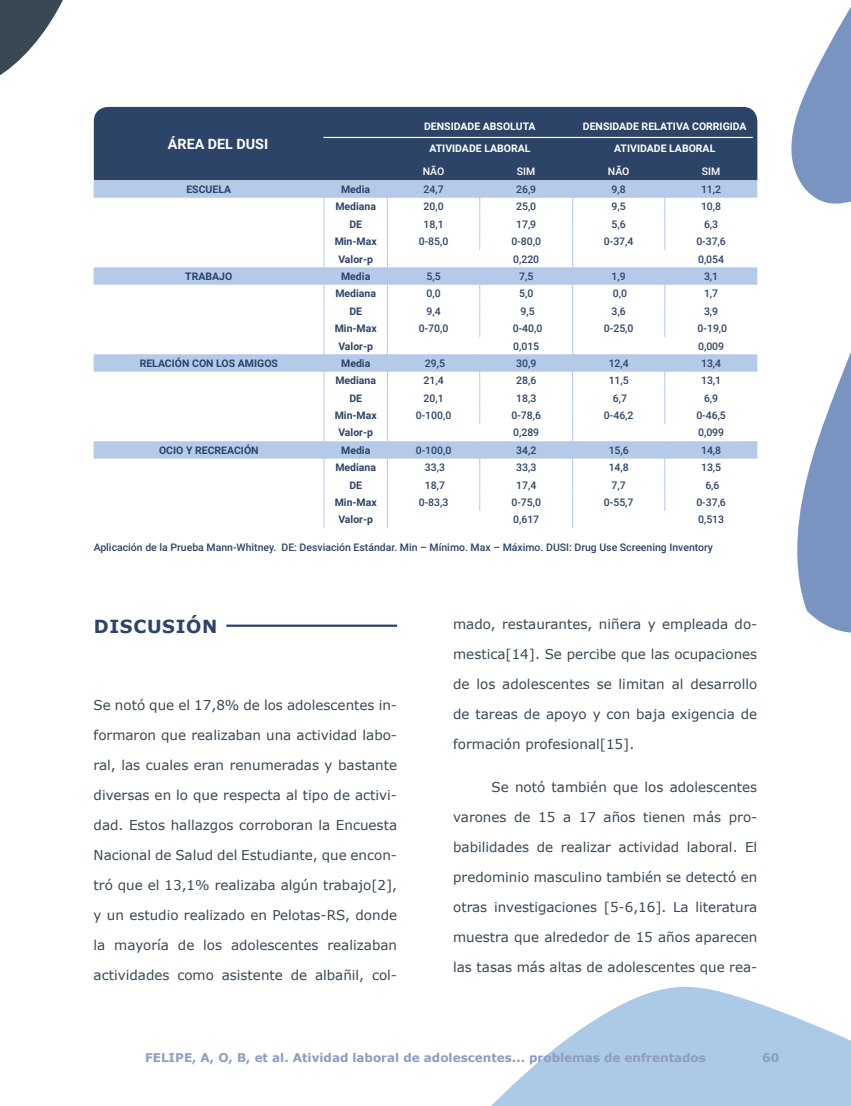
<style>
.page{position:relative;width:851px;height:1106px;background:#fff}
.page>*{position:absolute;margin:0;border:0;box-sizing:border-box;transform-origin:0 0}
.t1{font:700 18px "Verdana";letter-spacing:.035em;color:#2c4467}
.t2{font:700 14.25px "Roboto";color:#fff}
.t3{font:13.5px "Verdana";color:#394855}
.t4{font:700 12px "Verdana";color:#8c9ec2}
.t5{font:500 10.5px "Roboto";color:#2c4467}
.t6{font:700 10.5px "Roboto";color:#2c4467}
.t7{font:700 10.5px/21.9px "Roboto";color:#fff;text-align:center}
.t8{font:500 10.5px "Roboto";color:#fff}
</style>
<div class="page">
<svg style="left:491px;top:987px;width:359px;height:119px;fill:#acc9e6"></svg>
<svg style="left:791px;top:8px;width:59px;height:625px"></svg>
<div style="left:94px;top:107px;width:663px;height:73px;background:#2c4467"></div>
<svg style="left:94px;top:180px;width:663px;height:348px"></svg>
<hr style="left:323px;top:137px;width:429px;height:1px;background:#fff">
<hr style="left:226px;top:624px;width:171px;height:3px;background:#2c4467">
<svg style="left:0;top:0;width:63px;height:76px"></svg>
<p class="t7" style="left:424px;top:115px;width:113px">DENSIDADE ABSOLUTA</p>
<p class="t2" style="left:168px;top:134px;width:102px">ÁREA DEL DUSI</p>
<p class="t7" style="left:429px;top:137px;width:103px">ATIVIDADE LABORAL</p>
<p class="t7" style="left:583px;top:115px;width:165px">DENSIDADE RELATIVA CORRIGIDA<br>ATIVIDADE LABORAL</p>
<p class="t8" style="left:422px;top:164px;width:23px">NÃO</p>
<p class="t8" style="left:517px;top:164px;width:20px">SIM</p>
<p class="t8" style="left:607px;top:164px;width:23px">NÃO</p>
<p class="t8" style="left:701px;top:164px;width:20px">SIM</p>
<p class="t6" style="left:186px;top:182px;width:46px">ESCUELA</p>
<p class="t6" style="left:341px;top:182px;width:31px">Media</p>
<p class="t5" style="left:423px;top:182px;width:22px">24,7</p>
<p class="t5" style="left:516px;top:182px;width:22px">26,9</p>
<p class="t5" style="left:611px;top:182px;width:16px">9,8</p>
<p class="t5" style="left:701px;top:182px;width:22px">11,2</p>
<p class="t6" style="left:335px;top:199px;width:42px">Mediana</p>
<p class="t5" style="left:423px;top:199px;width:22px">20,0</p>
<p class="t5" style="left:516px;top:199px;width:22px">25,0</p>
<p class="t5" style="left:611px;top:199px;width:16px">9,5</p>
<p class="t5" style="left:701px;top:199px;width:22px">10,8</p>
<p class="t6" style="left:349px;top:217px;width:14px">DE</p>
<p class="t5" style="left:423px;top:217px;width:22px">18,1</p>
<p class="t5" style="left:516px;top:217px;width:22px">17,9</p>
<p class="t5" style="left:611px;top:217px;width:16px">5,6</p>
<p class="t5" style="left:704px;top:217px;width:16px">6,3</p>
<p class="t6" style="left:334px;top:234px;width:44px">Min-Max</p>
<p class="t5" style="left:418px;top:234px;width:31px">0-85,0</p>
<p class="t5" style="left:511px;top:234px;width:31px">0-80,0</p>
<p class="t5" style="left:604px;top:234px;width:31px">0-37,4</p>
<p class="t5" style="left:696px;top:234px;width:31px">0-37,6</p>
<p class="t6" style="left:338px;top:251px;width:36px">Valor-p</p>
<p class="t5" style="left:513px;top:251px;width:28px">0,220</p>
<p class="t5" style="left:698px;top:251px;width:28px">0,054</p>
<p class="t6" style="left:185px;top:269px;width:49px">TRABAJO</p>
<p class="t6" style="left:341px;top:269px;width:31px">Media</p>
<p class="t5" style="left:426px;top:269px;width:16px">5,5</p>
<p class="t5" style="left:519px;top:269px;width:16px">7,5</p>
<p class="t5" style="left:611px;top:269px;width:16px">1,9</p>
<p class="t5" style="left:704px;top:269px;width:16px">3,1</p>
<p class="t6" style="left:335px;top:286px;width:42px">Mediana</p>
<p class="t5" style="left:426px;top:286px;width:16px">0,0</p>
<p class="t5" style="left:519px;top:286px;width:16px">5,0</p>
<p class="t5" style="left:613px;top:286px;width:16px">0,0</p>
<p class="t5" style="left:704px;top:286px;width:16px">1,7</p>
<p class="t6" style="left:349px;top:304px;width:14px">DE</p>
<p class="t5" style="left:426px;top:304px;width:16px">9,4</p>
<p class="t5" style="left:520px;top:304px;width:16px">9,5</p>
<p class="t5" style="left:611px;top:304px;width:16px">3,6</p>
<p class="t5" style="left:704px;top:304px;width:16px">3,9</p>
<p class="t6" style="left:334px;top:321px;width:44px">Min-Max</p>
<p class="t5" style="left:419px;top:321px;width:31px">0-70,0</p>
<p class="t5" style="left:512px;top:321px;width:31px">0-40,0</p>
<p class="t5" style="left:604px;top:321px;width:31px">0-25,0</p>
<p class="t5" style="left:697px;top:321px;width:31px">0-19,0</p>
<p class="t6" style="left:338px;top:338px;width:36px">Valor-p</p>
<p class="t5" style="left:513px;top:338px;width:28px">0,015</p>
<p class="t5" style="left:698px;top:338px;width:28px">0,009</p>
<p class="t6" style="left:140px;top:356px;width:140px">RELACIÓN CON LOS AMIGOS</p>
<p class="t6" style="left:341px;top:356px;width:31px">Media</p>
<p class="t5" style="left:425px;top:356px;width:22px">29,5</p>
<p class="t5" style="left:516px;top:356px;width:22px">30,9</p>
<p class="t5" style="left:608px;top:356px;width:22px">12,4</p>
<p class="t5" style="left:701px;top:356px;width:22px">13,4</p>
<p class="t6" style="left:335px;top:373px;width:42px">Mediana</p>
<p class="t5" style="left:423px;top:373px;width:22px">21,4</p>
<p class="t5" style="left:516px;top:373px;width:22px">28,6</p>
<p class="t5" style="left:608px;top:373px;width:22px">11,5</p>
<p class="t5" style="left:701px;top:373px;width:22px">13,1</p>
<p class="t6" style="left:349px;top:390px;width:14px">DE</p>
<p class="t5" style="left:423px;top:390px;width:22px">20,1</p>
<p class="t5" style="left:516px;top:390px;width:22px">18,3</p>
<p class="t5" style="left:613px;top:390px;width:16px">6,7</p>
<p class="t5" style="left:704px;top:390px;width:16px">6,9</p>
<p class="t6" style="left:334px;top:408px;width:44px">Min-Max</p>
<p class="t5" style="left:416px;top:408px;width:37px">0-100,0</p>
<p class="t5" style="left:511px;top:408px;width:31px">0-78,6</p>
<p class="t5" style="left:604px;top:408px;width:31px">0-46,2</p>
<p class="t5" style="left:696px;top:408px;width:31px">0-46,5</p>
<p class="t6" style="left:338px;top:425px;width:36px">Valor-p</p>
<p class="t5" style="left:513px;top:425px;width:28px">0,289</p>
<p class="t5" style="left:698px;top:425px;width:28px">0,099</p>
<p class="t6" style="left:159px;top:443px;width:101px">OCIO Y RECREACIÓN</p>
<p class="t6" style="left:341px;top:443px;width:31px">Media</p>
<p class="t5" style="left:416px;top:443px;width:37px">0-100,0</p>
<p class="t5" style="left:516px;top:443px;width:22px">34,2</p>
<p class="t5" style="left:608px;top:443px;width:22px">15,6</p>
<p class="t5" style="left:701px;top:443px;width:22px">14,8</p>
<p class="t6" style="left:335px;top:460px;width:42px">Mediana</p>
<p class="t5" style="left:425px;top:460px;width:22px">33,3</p>
<p class="t5" style="left:516px;top:460px;width:22px">33,3</p>
<p class="t5" style="left:608px;top:460px;width:22px">14,8</p>
<p class="t5" style="left:701px;top:460px;width:22px">13,5</p>
<p class="t6" style="left:349px;top:477px;width:14px">DE</p>
<p class="t5" style="left:425px;top:477px;width:22px">18,7</p>
<p class="t5" style="left:516px;top:477px;width:22px">17,4</p>
<p class="t5" style="left:611px;top:477px;width:16px">7,7</p>
<p class="t5" style="left:705px;top:477px;width:16px">6,6</p>
<p class="t6" style="left:334px;top:495px;width:44px">Min-Max</p>
<p class="t5" style="left:419px;top:495px;width:31px">0-83,3</p>
<p class="t5" style="left:511px;top:495px;width:31px">0-75,0</p>
<p class="t5" style="left:604px;top:495px;width:31px">0-55,7</p>
<p class="t5" style="left:696px;top:495px;width:31px">0-37,6</p>
<p class="t6" style="left:338px;top:512px;width:36px">Valor-p</p>
<p class="t5" style="left:513px;top:512px;width:28px">0,617</p>
<p class="t5" style="left:698px;top:512px;width:28px">0,513</p>
<p class="t5" style="left:94px;top:539px;width:620px">Aplicación de la Prueba Mann-Whitney. DE: Desviación Estándar. Min – Mínimo. Max – Máximo. DUSI: Drug Use Screening Inventory</p>
<h1 class="t1" style="left:94px;top:613px;width:125px">DISCUSIÓN</h1>
<p class="t3" style="left:94px;top:696px;width:305px">Se notó que el 17,8% de los adolescentes in-</p>
<p class="t3" style="left:94px;top:726px;width:305px">formaron que realizaban una actividad labo-</p>
<p class="t3" style="left:94px;top:756px;width:305px">ral, las cuales eran renumeradas y bastante</p>
<p class="t3" style="left:94px;top:786px;width:305px">diversas en lo que respecta al tipo de activi-</p>
<p class="t3" style="left:94px;top:816px;width:305px">dad. Estos hallazgos corroboran la Encuesta</p>
<p class="t3" style="left:94px;top:846px;width:305px">Nacional de Salud del Estudiante, que encon-</p>
<p class="t3" style="left:94px;top:876px;width:305px">tró que el 13,1% realizaba algún trabajo[2],</p>
<p class="t3" style="left:94px;top:906px;width:305px">y un estudio realizado en Pelotas-RS, donde</p>
<p class="t3" style="left:94px;top:936px;width:305px">la mayoría de los adolescentes realizaban</p>
<p class="t3" style="left:94px;top:966px;width:305px">actividades como asistente de albañil, col-</p>
<p class="t3" style="left:453px;top:615px;width:305px">mado, restaurantes, niñera y empleada do-</p>
<p class="t3" style="left:453px;top:645px;width:305px">mestica[14]. Se percibe que las ocupaciones</p>
<p class="t3" style="left:453px;top:675px;width:305px">de los adolescentes se limitan al desarrollo</p>
<p class="t3" style="left:453px;top:705px;width:305px">de tareas de apoyo y con baja exigencia de</p>
<p class="t3" style="left:453px;top:735px;width:182px">formación profesional[15].</p>
<p class="t3" style="left:491px;top:777px;width:267px">Se notó también que los adolescentes</p>
<p class="t3" style="left:453px;top:807px;width:305px">varones de 15 a 17 años tienen más pro-</p>
<p class="t3" style="left:453px;top:837px;width:305px">babilidades de realizar actividad laboral. El</p>
<p class="t3" style="left:453px;top:867px;width:305px">predominio masculino también se detectó en</p>
<p class="t3" style="left:453px;top:897px;width:305px">otras investigaciones [5-6,16]. La literatura</p>
<p class="t3" style="left:453px;top:927px;width:306px">muestra que alrededor de 15 años aparecen</p>
<p class="t3" style="left:453px;top:957px;width:305px">las tasas más altas de adolescentes que rea-</p>
<p class="t4" style="left:145px;top:1049px;width:562px">FELIPE, A, O, B, et al. Atividad laboral de adolescentes... problemas de enfrentados</p>
<p class="t4" style="left:762px;top:1049px;width:19px">60</p>
</div>
